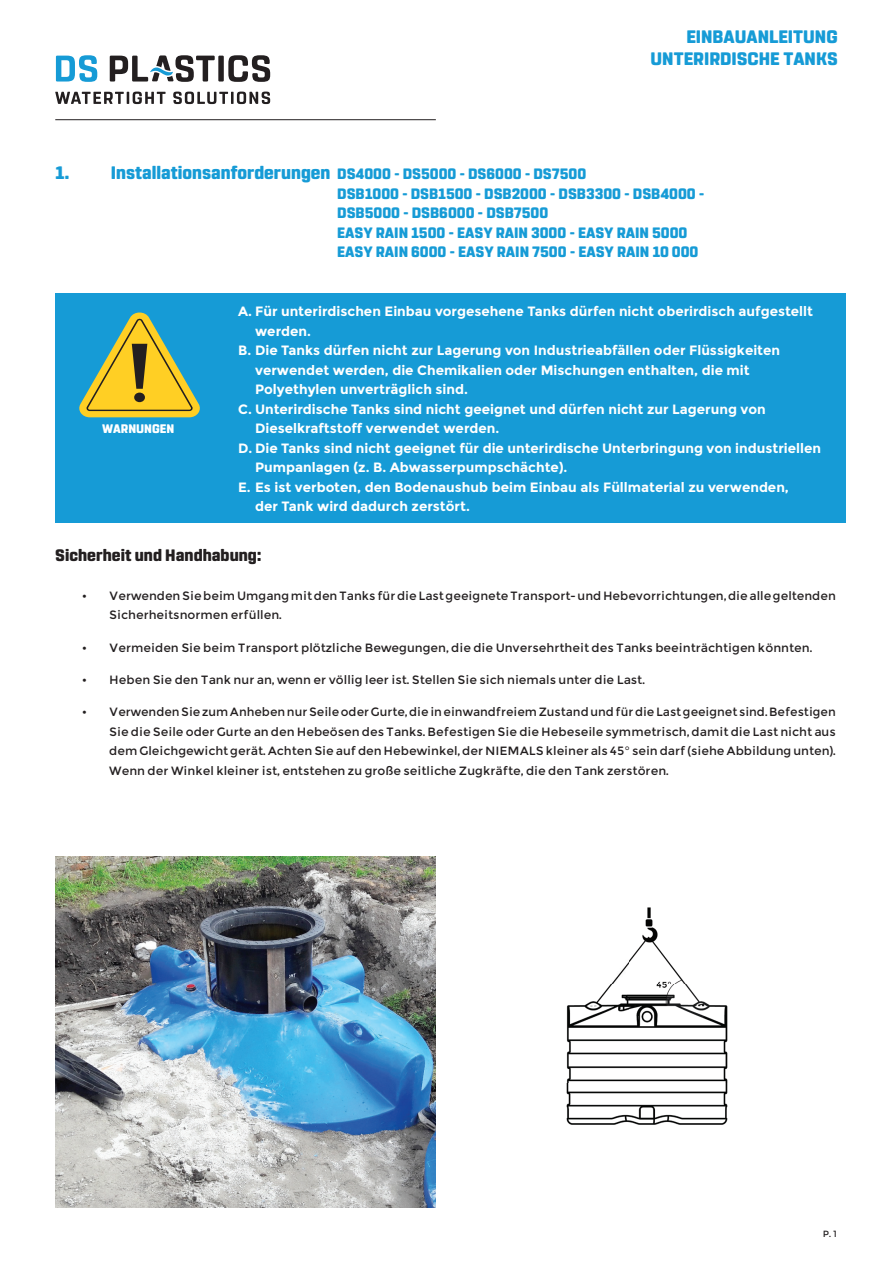
<style>
.page{position:relative;width:893px;height:1263px;background:#fff}
.page>*{position:absolute;margin:0;border:0;box-sizing:border-box;transform-origin:0 0}
.t1{font:800 18px/22px "Rohn Rounded";color:#169bd6;text-align:right}
.t2{font:800 16.5px "Rohn Rounded";color:#231f20}
.t3{font:800 15px/19.5px "Rohn Rounded";color:#169bd6}
.t4{font:700 13.5px "Montserrat";color:#fff}
.t5{font:800 12.3px "Rohn Rounded";color:#fff}
.t6{font:12px/19.5px "Montserrat";color:#231f20}
.t7{font:9px "Montserrat";color:#231f20}
.s1{font-size:15px}
</style>
<div class="page">
<hr style="left:55px;top:119px;width:381px;height:1px;background:#231f20">
<svg style="left:56px;top:55px;width:41px;height:27px"></svg>
<svg style="left:55px;top:92px;width:215px;height:12px"></svg>
<svg style="left:110px;top:55px;width:160px;height:27px"></svg>
<div style="left:55px;top:293px;width:791px;height:230px;background:#169bd6"></div>
<svg style="left:79px;top:312px;width:121px;height:105px"></svg>
<img style="left:55px;top:856px;width:381px;height:352px">
<img style="left:566px;top:907px;width:162px;height:218px">
<h1 class="t1" style="left:651px;top:26px;width:189px">EINBAUANLEITUNG<br>UNTERIRDISCHE TANKS</h1>
<h1 class="t1" style="left:55px;top:162px;width:533px">1. Installationsanforderungen <span class="s1">DS4000 - DS5000 - DS6000 - DS7500</span></h1>
<p class="t3" style="left:337px;top:184px;width:369px">DSB1000 - DSB1500 - DSB2000 - DSB3300 - DSB4000 - DSB5000 - DSB6000 - DSB7500<br>EASY RAIN 1500 - EASY RAIN 3000 - EASY RAIN 5000<br>EASY RAIN 6000 - EASY RAIN 7500 - EASY RAIN 10 000</p>
<p class="t5" style="left:102px;top:422px;width:74px">WARNUNGEN</p>
<p class="t4" style="left:238px;top:303px;width:576px">A. Für unterirdischen Einbau vorgesehene Tanks dürfen nicht oberirdisch aufgestellt</p>
<p class="t4" style="left:255px;top:323px;width:57px">werden.</p>
<p class="t4" style="left:238px;top:342px;width:544px">B. Die Tanks dürfen nicht zur Lagerung von Industrieabfällen oder Flüssigkeiten</p>
<p class="t4" style="left:255px;top:362px;width:496px">verwendet werden, die Chemikalien oder Mischungen enthalten, die mit</p>
<p class="t4" style="left:255px;top:381px;width:214px">Polyethylen unverträglich sind.</p>
<p class="t4" style="left:238px;top:401px;width:529px">C. Unterirdische Tanks sind nicht geeignet und dürfen nicht zur Lagerung von</p>
<p class="t4" style="left:255px;top:420px;width:246px">Dieselkraftstoff verwendet werden.</p>
<p class="t4" style="left:238px;top:440px;width:584px">D. Die Tanks sind nicht geeignet für die unterirdische Unterbringung von industriellen</p>
<p class="t4" style="left:255px;top:459px;width:314px">Pumpanlagen (z. B. Abwasserpumpschächte).</p>
<p class="t4" style="left:238px;top:479px;width:552px">E. Es ist verboten, den Bodenaushub beim Einbau als Füllmaterial zu verwenden,</p>
<p class="t4" style="left:255px;top:498px;width:216px">der Tank wird dadurch zerstört.</p>
<h2 class="t2" style="left:55px;top:546px;width:208px">Sicherheit und Handhabung:</h2>
<p class="t6" style="left:109px;top:586px;width:728px;text-indent:-27px">• Verwenden Sie beim Umgang mit den Tanks für die Last geeignete Transport- und Hebevorrichtungen, die alle geltenden<br>Sicherheitsnormen erfüllen.</p>
<p class="t6" style="left:82px;top:638px;width:731px">• Vermeiden Sie beim Transport plötzliche Bewegungen, die die Unversehrtheit des Tanks beeinträchtigen könnten.</p>
<p class="t6" style="left:82px;top:670px;width:564px">• Heben Sie den Tank nur an, wenn er völlig leer ist. Stellen Sie sich niemals unter die Last.</p>
<p class="t6" style="left:109px;top:702px;width:728px;text-align:justify;text-indent:-27px">• Verwenden Sie zum Anheben nur Seile oder Gurte, die in einwandfreiem Zustand und für die Last geeignet sind. Befestigen Sie die Seile oder Gurte an den Hebeösen des Tanks. Befestigen Sie die Hebeseile symmetrisch, damit die Last nicht aus dem Gleichgewicht gerät. Achten Sie auf den Hebewinkel, der NIEMALS kleiner als 45° sein darf (siehe Abbildung unten).<br>Wenn der Winkel kleiner ist, entstehen zu große seitliche Zugkräfte, die den Tank zerstören.</p>
<p class="t7" style="left:823px;top:1228px;width:16px">P. 1</p>
</div>
